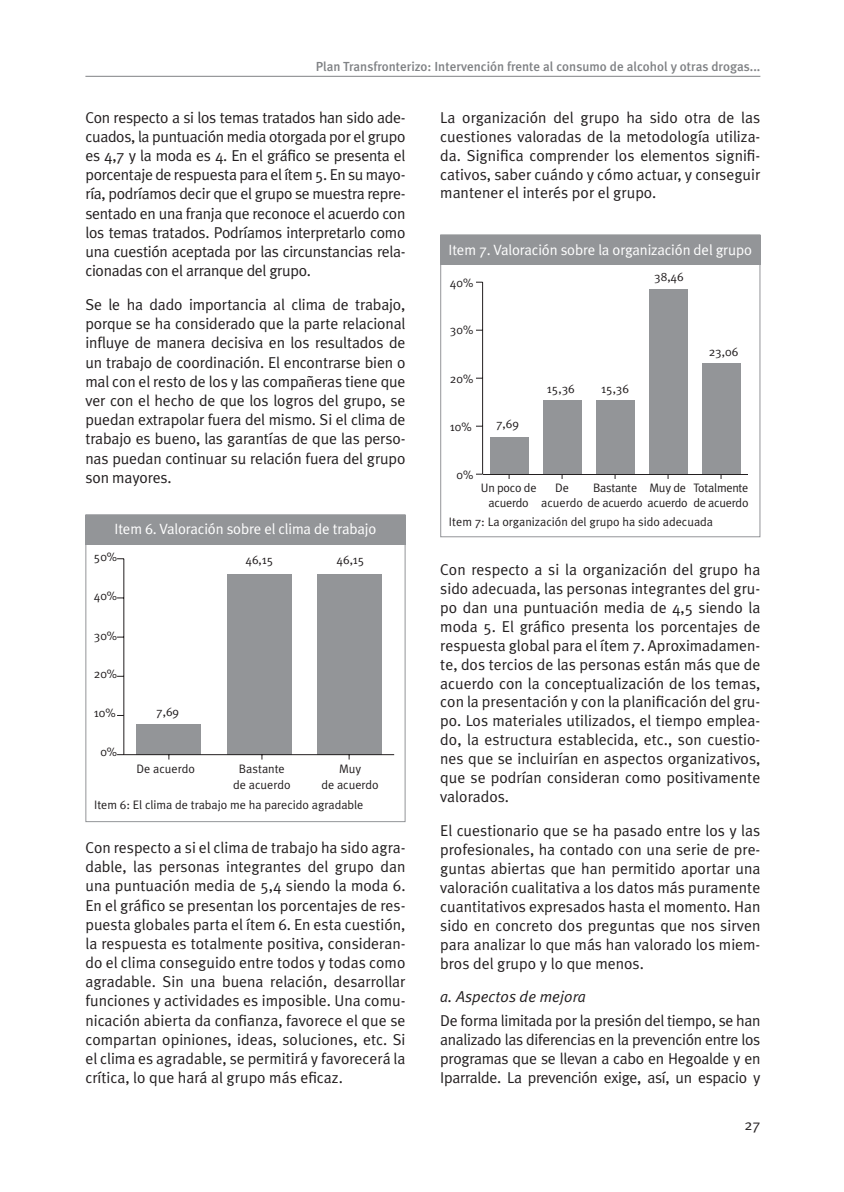
<style>
.page{position:relative;width:844px;height:1192px;background:#fff}
.page>*{position:absolute;margin:0;border:0;box-sizing:border-box;transform-origin:0 0}
.t1{font:15.75px/19.1px "Meta Plus Normal";color:#231f20;text-align:justify}
.t2{font:italic 15.75px "Meta Plus Normal";color:#231f20}
.t3{font:14.88px "Meta Plus Normal";letter-spacing:-.01em;color:#fff}
.t4{font:14.88px "Meta Plus Normal";color:#231f20}
.t5{font:500 13.12px "Meta Plus";color:#808285}
.t6{font:12.25px/15.8px "Meta Plus Normal";color:#231f20;text-align:center}
.t7{font:12.25px/14.7px "Meta Plus Normal";letter-spacing:-.02em;color:#231f20}
</style>
<div class="page">
<hr style="left:85px;top:76px;width:675px;height:1px;background:#808285">
<div style="left:85px;top:514px;width:320px;height:30px;background:#939598"></div>
<hr style="left:123px;top:558px;width:1px;height:196px;background:#231f20">
<div style="left:136px;top:724px;width:65px;height:30px;background:#939598"></div>
<div style="left:226px;top:574px;width:65px;height:180px;background:#939598"></div>
<div style="left:317px;top:574px;width:64px;height:180px;background:#939598"></div>
<hr style="left:124px;top:754px;width:270px;height:1px;background:#231f20">
<div style="left:440px;top:235px;width:320px;height:30px;background:#939598"></div>
<hr style="left:482px;top:282px;width:1px;height:192px;background:#231f20">
<div style="left:490px;top:437px;width:38px;height:37px;background:#939598"></div>
<div style="left:543px;top:400px;width:38px;height:74px;background:#939598"></div>
<div style="left:596px;top:400px;width:38px;height:74px;background:#939598"></div>
<div style="left:649px;top:289px;width:38px;height:185px;background:#939598"></div>
<div style="left:702px;top:363px;width:38px;height:111px;background:#939598"></div>
<hr style="left:482px;top:473px;width:265px;height:1px;background:#231f20">
<div style="left:440px;top:234px;width:320px;height:303px;border:1px solid #939598"></div>
<p class="t5" style="left:316px;top:59px;width:446px">Plan Transfronterizo: Intervención frente al consumo de alcohol y otras drogas...</p>
<p class="t1" style="left:85px;top:107px;width:321px">Con respecto a si los temas tratados han sido ade&shy;cuados, la puntuación media otorgada por el grupo es 4,7 y la moda es 4. En el gráfico se presenta el porcentaje de respuesta para el ítem 5. En su mayo&shy;ría, podríamos decir que el grupo se muestra repre&shy;sentado en una franja que reconoce el acuerdo con los temas tratados. Podríamos interpretarlo como una cuestión aceptada por las circunstancias rela&shy;cionadas con el arranque del grupo.</p>
<p class="t1" style="left:85px;top:295px;width:322px">Se le ha dado importancia al clima de trabajo, porque se ha considerado que la parte relacional influye de manera decisiva en los resultados de un trabajo de coordinación. El encontrarse bien o mal con el resto de los y las compañeras tiene que ver con el hecho de que los logros del grupo, se puedan extrapolar fuera del mismo. Si el clima de trabajo es bueno, las garantías de que las perso&shy;nas puedan continuar su relación fuera del grupo son mayores.</p>
<p class="t3" style="left:115px;top:520px;width:263px">Item 6. Valoración sobre el clima de trabajo</p>
<p class="t6" style="left:94px;top:548px;width:25px">50%</p>
<p class="t6" style="left:94px;top:588px;width:25px">40%</p>
<p class="t6" style="left:94px;top:627px;width:25px">30%</p>
<p class="t6" style="left:94px;top:666px;width:25px">20%</p>
<p class="t6" style="left:94px;top:704px;width:23px">10%</p>
<p class="t6" style="left:100px;top:743px;width:18px">0%</p>
<p class="t6" style="left:156px;top:703px;width:24px">7,69</p>
<p class="t6" style="left:245px;top:552px;width:29px">46,15</p>
<p class="t6" style="left:336px;top:552px;width:29px">46,15</p>
<p class="t6" style="left:136px;top:760px;width:60px">De acuerdo</p>
<p class="t6" style="left:233px;top:760px;width:59px">Bastante de acuerdo</p>
<p class="t6" style="left:321px;top:760px;width:59px">Muy<br>de acuerdo</p>
<p class="t6" style="left:94px;top:796px;width:271px">Item 6: El clima de trabajo me ha parecido agradable</p>
<p class="t1" style="left:85px;top:837px;width:322px">Con respecto a si el clima de trabajo ha sido agra&shy;dable, las personas integrantes del grupo dan una puntuación media de 5,4 siendo la moda 6.<br>En el gráfico se presentan los porcentajes de res&shy;puesta globales parta el ítem 6. En esta cuestión, la respuesta es totalmente positiva, consideran&shy;do el clima conseguido entre todos y todas como agradable. Sin una buena relación, desarrollar funciones y actividades es imposible. Una comu&shy;nicación abierta da confianza, favorece el que se compartan opiniones, ideas, soluciones, etc. Si el clima es agradable, se permitirá y favorecerá la crítica, lo que hará al grupo más eficaz.</p>
<p class="t1" style="left:440px;top:108px;width:321px">La organización del grupo ha sido otra de las cuestiones valoradas de la metodología utiliza&shy;da. Significa comprender los elementos signifi&shy;cativos, saber cuándo y cómo actuar, y conseguir mantener el interés por el grupo.</p>
<p class="t3" style="left:448px;top:241px;width:305px">Item 7. Valoración sobre la organización del grupo</p>
<p class="t6" style="left:450px;top:275px;width:25px">40%</p>
<p class="t6" style="left:450px;top:322px;width:25px">30%</p>
<p class="t6" style="left:450px;top:370px;width:25px">20%</p>
<p class="t6" style="left:450px;top:419px;width:23px">10%</p>
<p class="t6" style="left:496px;top:415px;width:24px">7,69</p>
<p class="t6" style="left:654px;top:268px;width:31px">38,46</p>
<p class="t6" style="left:547px;top:380px;width:29px">15,36</p>
<p class="t6" style="left:601px;top:380px;width:29px">15,36</p>
<p class="t6" style="left:708px;top:343px;width:31px">23,06</p>
<p class="t6" style="left:456px;top:467px;width:18px">0%</p>
<p class="t7" style="left:481px;top:480px;width:57px;text-align:center">Un poco de acuerdo</p>
<p class="t7" style="left:593px;top:480px;width:46px">Bastante</p>
<p class="t6" style="left:649px;top:479px;width:38px">Muy de</p>
<p class="t7" style="left:693px;top:480px;width:57px">Totalmente</p>
<p class="t7" style="left:541px;top:480px;width:209px;text-indent:14px">De<br>acuerdo de acuerdo acuerdo de acuerdo</p>
<p class="t6" style="left:449px;top:514px;width:266px">Item 7: La organización del grupo ha sido adecuada</p>
<p class="t1" style="left:440px;top:560px;width:321px">Con respecto a si la organización del grupo ha sido adecuada, las personas integrantes del gru&shy;po dan una puntuación media de 4,5 siendo la moda 5. El gráfico presenta los porcentajes de respuesta global para el ítem 7. Aproximadamen&shy;te, dos tercios de las personas están más que de acuerdo con la conceptualización de los temas, con la presentación y con la planificación del gru&shy;po. Los materiales utilizados, el tiempo emplea&shy;do, la estructura establecida, etc., son cuestio&shy;nes que se incluirían en aspectos organizativos, que se podrían consideran como positivamente valorados.</p>
<p class="t1" style="left:440px;top:820px;width:321px">El cuestionario que se ha pasado entre los y las profesionales, ha contado con una serie de pre&shy;guntas abiertas que han permitido aportar una valoración cualitativa a los datos más puramente cuantitativos expresados hasta el momento. Han sido en concreto dos preguntas que nos sirven para analizar lo que más han valorado los miem&shy;bros del grupo y lo que menos.</p>
<p class="t2" style="left:440px;top:987px;width:147px">a. Aspectos de mejora</p>
<p class="t1" style="left:440px;top:1011px;width:322px">De forma limitada por la presión del tiempo, se han analizado las diferencias en la prevención entre los programas que se llevan a cabo en Hegoalde y en Iparralde. La prevención exige, así, un espacio y</p>
<p class="t4" style="left:744px;top:1115px;width:17px">27</p>
</div>
